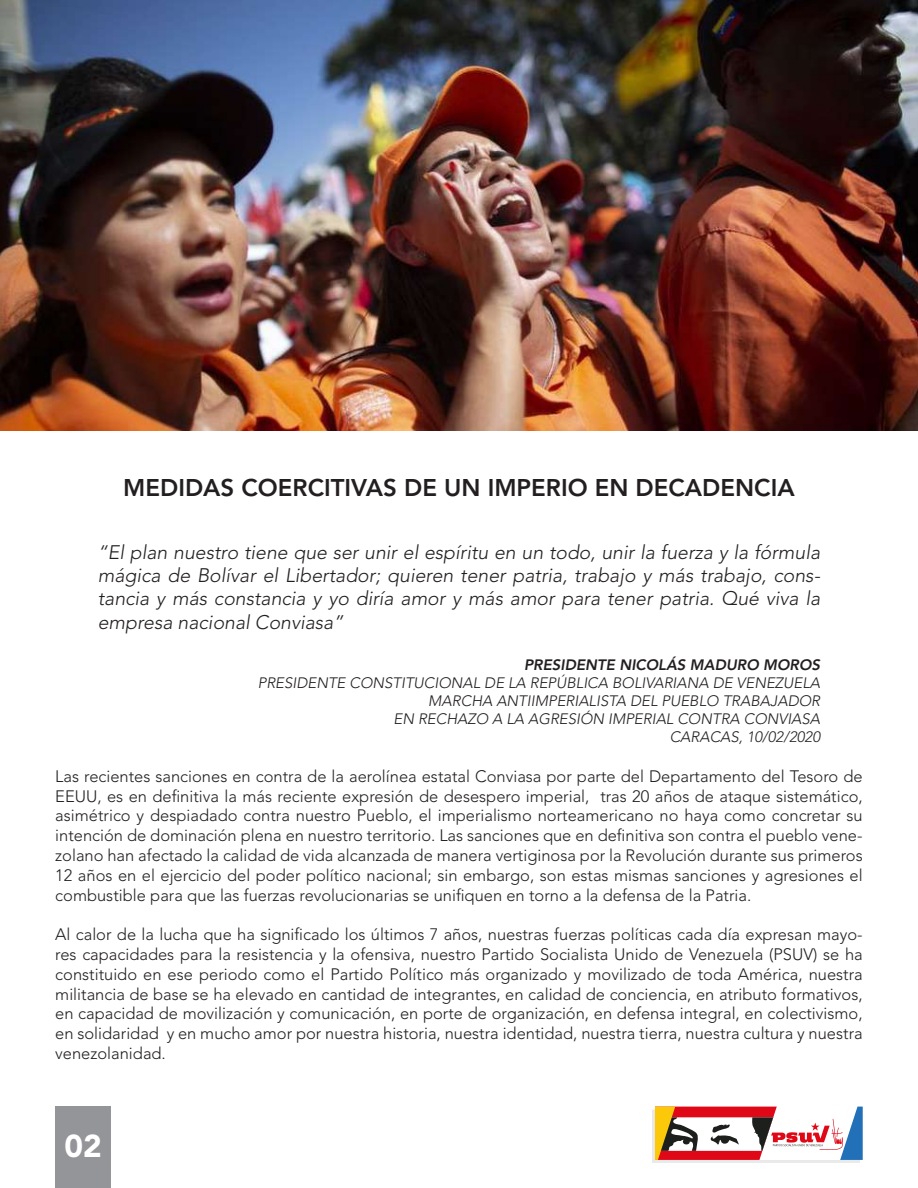
<style>
.page{position:relative;width:918px;height:1188px;background:#fff}
.page>*{position:absolute;margin:0;border:0;box-sizing:border-box;transform-origin:0 0}
.t1{font:900 31.5px "Avenir LT Std";color:#fff}
.t2{font:800 24px "Avenir LT Std";color:#231f20}
.t3{font:italic 300 19.5px/23.4px "Avenir LT Std";color:#231f20;text-align:justify}
.t4{font:300 16.5px/19.8px "Avenir LT Std";color:#231f20;text-align:justify}
.t5{font:italic 300 15px/18px "Avenir LT Std";color:#231f20;text-align:right}
.t6{font:italic 800 15px "Avenir LT Std";color:#231f20}
</style>
<div class="page">
<div style="left:55px;top:1107px;width:56px;height:81px;background:#939598"></div>
<div style="left:652px;top:1110px;width:208px;height:53px;background:#231f20;opacity:.1"></div>
<svg style="left:655px;top:1107px;width:208px;height:53px"></svg>
<img style="left:0;top:0;width:918px;height:431px">
<h2 class="t2" style="left:123px;top:473px;width:673px">MEDIDAS COERCITIVAS DE UN IMPERIO EN DECADENCIA</h2>
<p class="t3" style="left:98px;top:541px;width:724px">“El plan nuestro tiene que ser unir el espíritu en un todo, unir la fuerza y la fórmula mágica de Bolívar el Libertador; quieren tener patria, trabajo y más trabajo, cons&shy;tancia y más constancia y yo diría amor y más amor para tener patria. Qué viva la empresa nacional Conviasa”</p>
<p class="t6" style="left:524px;top:656px;width:298px">PRESIDENTE NICOLÁS MADURO MOROS</p>
<p class="t5" style="left:258px;top:674px;width:564px">PRESIDENTE CONSTITUCIONAL DE LA REPÚBLICA BOLIVARIANA DE VENEZUELA MARCHA ANTIIMPERIALISTA DEL PUEBLO TRABAJADOR<br>EN RECHAZO A LA AGRESIÓN IMPERIAL CONTRA CONVIASA<br>CARACAS, 10/02/2020</p>
<p class="t4" style="left:55px;top:766px;width:809px">Las recientes sanciones en contra de la aerolínea estatal Conviasa por parte del Departamento del Tesoro de EEUU, es en definitiva la más reciente expresión de desespero imperial, tras 20 años de ataque sistemático, asimétrico y despiadado contra nuestro Pueblo, el imperialismo norteamericano no haya como concretar su intención de dominación plena en nuestro territorio. Las sanciones que en definitiva son contra el pueblo vene&shy;zolano han afectado la calidad de vida alcanzada de manera vertiginosa por la Revolución durante sus primeros 12 años en el ejercicio del poder político nacional; sin embargo, son estas mismas sanciones y agresiones el combustible para que las fuerzas revolucionarias se unifiquen en torno a la defensa de la Patria.</p>
<p class="t4" style="left:55px;top:925px;width:809px">Al calor de la lucha que ha significado los últimos 7 años, nuestras fuerzas políticas cada día expresan mayo&shy;res capacidades para la resistencia y la ofensiva, nuestro Partido Socialista Unido de Venezuela (PSUV) se ha constituido en ese periodo como el Partido Político más organizado y movilizado de toda América, nuestra militancia de base se ha elevado en cantidad de integrantes, en calidad de conciencia, en atributo formativos, en capacidad de movilización y comunicación, en porte de organización, en defensa integral, en colectivismo, en solidaridad y en mucho amor por nuestra historia, nuestra identidad, nuestra tierra, nuestra cultura y nuestra venezolanidad.</p>
<h1 class="t1" style="left:65px;top:1127px;width:39px">02</h1>
</div>
